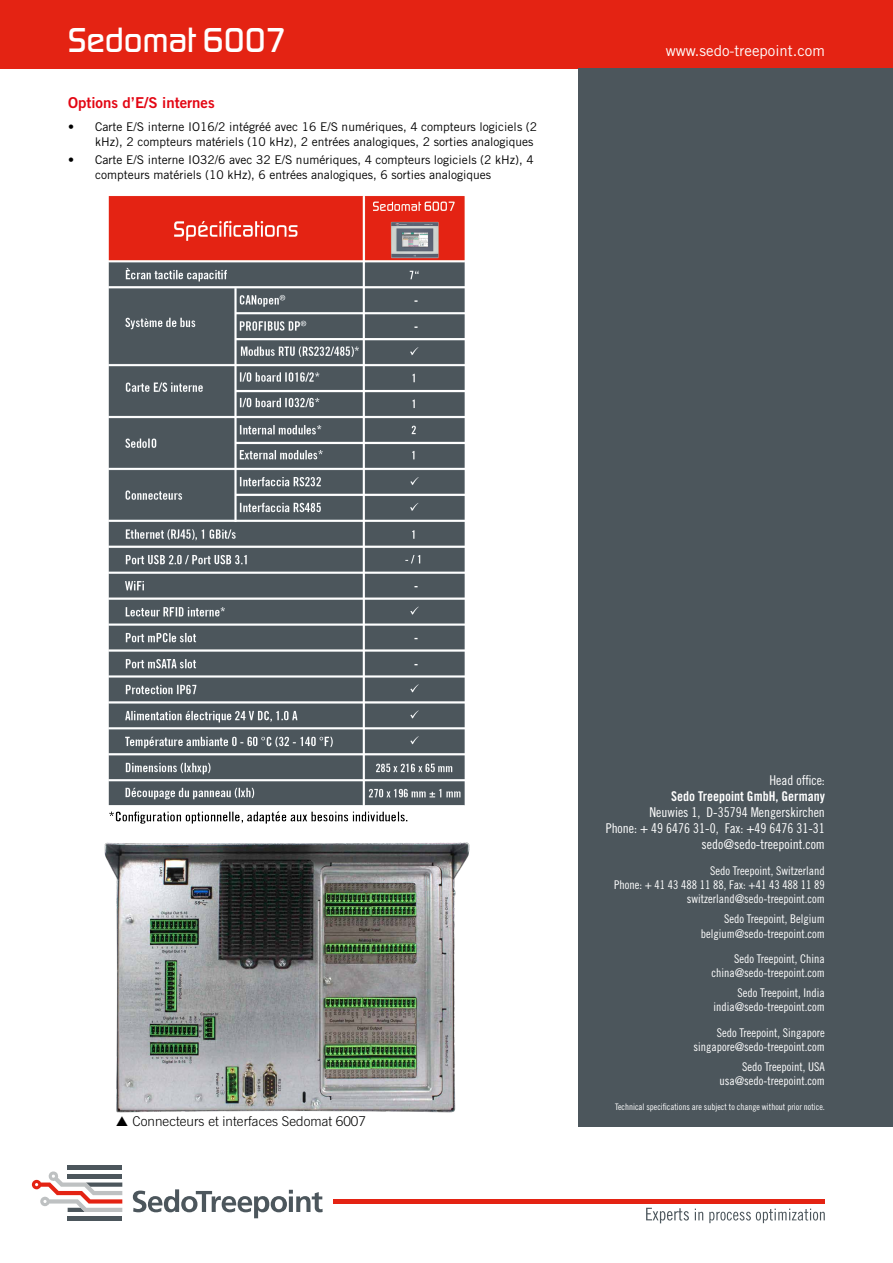
<style>
.page{position:relative;width:893px;height:1263px;background:#fff}
.page>*{position:absolute;margin:0;border:0;box-sizing:border-box;transform-origin:0 0}
.t1{font:500 36px "Digital Sans EF";color:#fff}
.t2{font:15px "Trade Gothic LT Std";color:#fff}
.t3{font:15px "Trade Gothic LT Std Bd 2";color:#e30613}
.t4{font:13.5px/16.2px "Trade Gothic LT Std Cn 18";color:#fff;text-align:right}
.t5{font:300 13.5px "Trade Gothic LT Std";color:#000}
.t6{font:13.5px "Trade Gothic LT Std Bd Cn 20";color:#fff}
.t7{font:12px/14.4px "Trade Gothic LT Std Cn 18";color:#fff;text-align:right}
.t8{font:12px/14.4px "Trade Gothic LT Std";color:#000}
.t9{font:9px "Trade Gothic LT Std Cn 18";color:#fff}
</style>
<div class="page">
<div style="left:0;top:0;width:893px;height:68px;background:#e42313"></div>
<hr style="left:68px;top:1216px;width:54px;height:4px;background:#4c565c">
<hr style="left:68px;top:1166px;width:54px;height:4px;background:#4c565c">
<hr style="left:333px;top:1199px;width:492px;height:4px;background:#e42313">
<svg style="left:32px;top:1171px;width:90px;height:41px"></svg>
<svg style="left:133px;top:1189px;width:190px;height:29px"></svg>
<svg style="left:646px;top:1208px;width:43px;height:15px"></svg>
<svg style="left:695px;top:1208px;width:8px;height:12px"></svg>
<svg style="left:709px;top:1208px;width:116px;height:15px"></svg>
<div style="left:578px;top:68px;width:315px;height:1058px;background:#4c565c"></div>
<img style="left:108px;top:196px;width:357px;height:628px">
<img style="left:104px;top:842px;width:366px;height:271px">
<h1 class="t1" style="left:68px;top:19px;width:220px">Sedomat 6007</h1>
<p class="t3" style="left:68px;top:94px;width:148px">Options d’E/S internes</p>
<p class="t8" style="left:95px;top:120px;width:444px;text-indent:-27px">• Carte E/S interne IO16/2 intégréé avec 16 E/S numériques, 4 compteurs logiciels (2 kHz), 2 compteurs matériels (10 kHz), 2 entrées analogiques, 2 sorties analogiques</p>
<p class="t8" style="left:95px;top:153px;width:440px;text-indent:-27px">• Carte E/S interne IO32/6 avec 32 E/S numériques, 4 compteurs logiciels (2 kHz), 4 compteurs matériels (10 kHz), 6 entrées analogiques, 6 sorties analogiques</p>
<p class="t2" style="left:666px;top:42px;width:161px">www.sedo-treepoint.com</p>
<p class="t5" style="left:133px;top:1113px;width:235px">Connecteurs et interfaces Sedomat 6007</p>
<p class="t4" style="left:769px;top:771px;width:57px">Head office:</p>
<p class="t6" style="left:671px;top:788px;width:155px">Sedo Treepoint GmbH, Germany</p>
<p class="t4" style="left:606px;top:804px;width:221px">Neuwies 1, D-35794 Mengerskirchen<br>Phone: + 49 6476 31-0, Fax: +49 6476 31-31 sedo@sedo-treepoint.com</p>
<p class="t7" style="left:614px;top:863px;width:212px">Sedo Treepoint, Switzerland<br>Phone: + 41 43 488 11 88, Fax: +41 43 488 11 89 switzerland@sedo-treepoint.com</p>
<p class="t7" style="left:701px;top:911px;width:126px">Sedo Treepoint, Belgium belgium@sedo-treepoint.com</p>
<p class="t7" style="left:711px;top:951px;width:115px">Sedo Treepoint, China china@sedo-treepoint.com</p>
<p class="t7" style="left:713px;top:985px;width:113px">Sedo Treepoint, India india@sedo-treepoint.com</p>
<p class="t7" style="left:693px;top:1025px;width:133px">Sedo Treepoint, Singapore singapore@sedo-treepoint.com</p>
<p class="t7" style="left:719px;top:1059px;width:107px">Sedo Treepoint, USA usa@sedo-treepoint.com</p>
<p class="t9" style="left:615px;top:1102px;width:211px">Technical specifications are subject to change without prior notice.</p>
</div>
